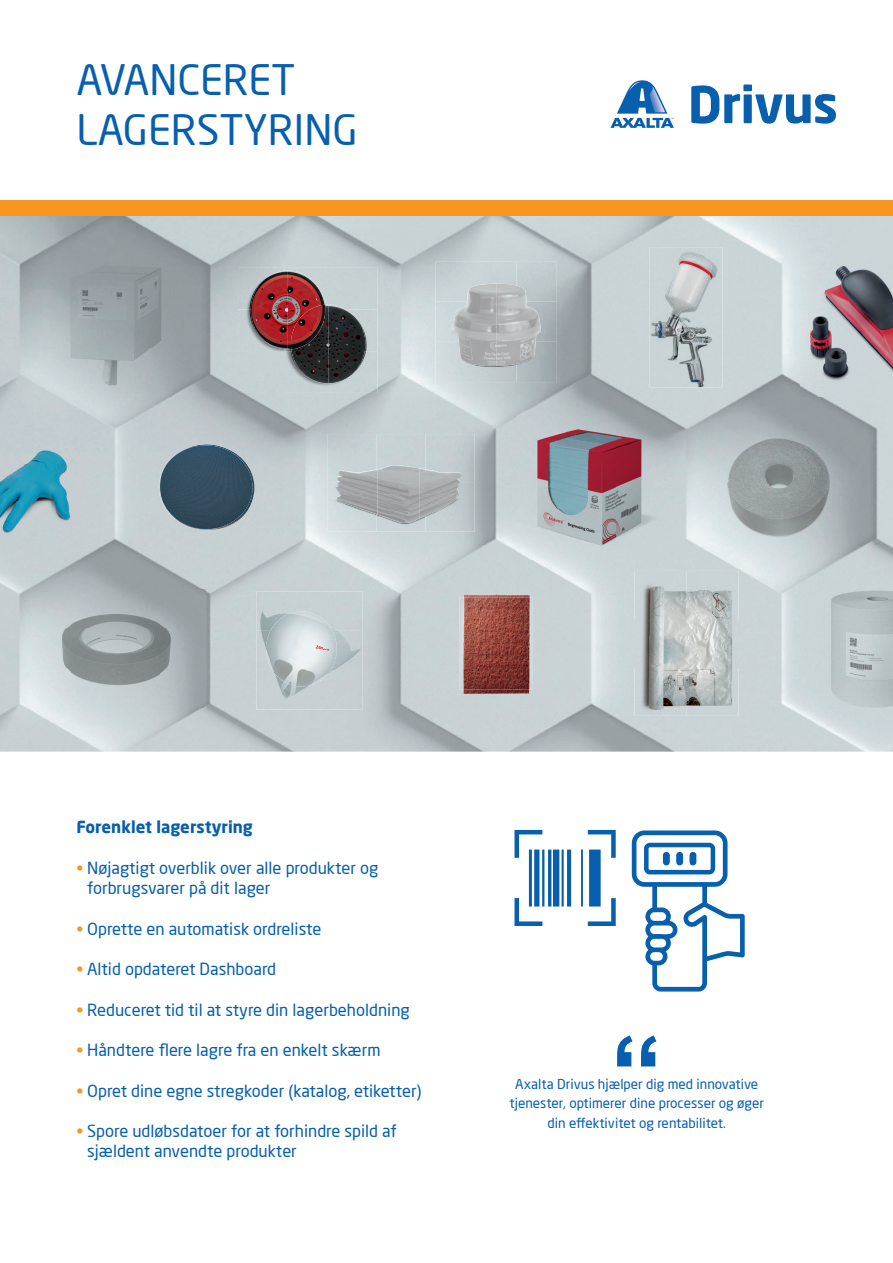
<style>
.page{position:relative;width:893px;height:1263px;background:#fff}
.page>*{position:absolute;margin:0;border:0;box-sizing:border-box;transform-origin:0 0}
.t1{font:41.25px/49.5px "Neo Sans Pro";color:#075fae}
.t2{font:16.5px/20.2px "Neo Sans Pro";color:#075fae}
.t3{font:700 16.5px "Neo Sans Pro";color:#075fae}
.t4{font:13.5px/19.5px "Neo Sans Pro";color:#075fae;text-align:center}
.s1{color:#f79721}
</style>
<div class="page">
<img style="left:0;top:216px;width:893px;height:536px">
<img style="left:529px;top:597px;width:1px;height:39px">
<img style="left:634px;top:571px;width:104px;height:48px">
<img style="left:634px;top:619px;width:20px;height:48px">
<img style="left:724px;top:619px;width:14px;height:48px">
<img style="left:634px;top:667px;width:104px;height:49px">
<img style="left:654px;top:594px;width:70px;height:106px">
<img style="left:727px;top:439px;width:104px;height:99px">
<img style="left:61px;top:254px;width:110px;height:142px">
<img style="left:159px;top:460px;width:11px;height:66px">
<img style="left:170px;top:444px;width:84px;height:86px">
<img style="left:160px;top:460px;width:10px;height:26px">
<img style="left:238px;top:268px;width:46px;height:125px">
<img style="left:284px;top:268px;width:47px;height:36px">
<div style="left:331px;top:268px;width:46px;height:41px;background:#c6d1d3"></div>
<img style="left:365px;top:309px;width:12px;height:42px">
<img style="left:284px;top:351px;width:93px;height:42px">
<img style="left:251px;top:270px;width:74px;height:40px">
<img style="left:251px;top:310px;width:40px;height:40px">
<img style="left:307px;top:304px;width:58px;height:40px">
<img style="left:291px;top:344px;width:74px;height:40px">
<img style="left:291px;top:305px;width:34px;height:44px">
<img style="left:817px;top:580px;width:76px;height:140px">
<img style="left:800px;top:247px;width:93px;height:149px">
<img style="left:436px;top:261px;width:40px;height:40px">
<img style="left:476px;top:261px;width:40px;height:23px">
<img style="left:516px;top:261px;width:41px;height:40px">
<img style="left:436px;top:301px;width:15px;height:41px">
<img style="left:541px;top:301px;width:16px;height:41px">
<img style="left:436px;top:342px;width:40px;height:40px">
<img style="left:476px;top:366px;width:40px;height:16px">
<img style="left:516px;top:342px;width:41px;height:40px">
<img style="left:451px;top:284px;width:90px;height:82px">
<img style="left:327px;top:434px;width:49px;height:98px">
<div style="left:376px;top:434px;width:49px;height:35px;background:#c7d1d4"></div>
<img style="left:425px;top:434px;width:50px;height:98px">
<img style="left:376px;top:515px;width:49px;height:17px">
<img style="left:335px;top:469px;width:43px;height:46px">
<img style="left:378px;top:465px;width:42px;height:58px">
<img style="left:420px;top:468px;width:42px;height:26px">
<img style="left:420px;top:494px;width:39px;height:24px">
<img style="left:516px;top:410px;width:151px;height:150px">
<img style="left:256px;top:591px;width:107px;height:118px">
<img style="left:266px;top:611px;width:71px;height:75px">
<img style="left:27px;top:589px;width:178px;height:119px">
<svg style="left:470px;top:594px;width:27px;height:1px"></svg>
<img style="left:462px;top:597px;width:2px;height:34px">
<img style="left:650px;top:247px;width:72px;height:141px">
<img style="left:657px;top:255px;width:55px;height:127px">
<img style="left:0;top:424px;width:102px;height:116px">
<div style="left:0;top:200px;width:893px;height:16px;background:#f79721"></div>
<svg style="left:514px;top:830px;width:231px;height:161px"></svg>
<svg style="left:617px;top:1035px;width:39px;height:31px"></svg>
<svg style="left:610px;top:80px;width:64px;height:48px"></svg>
<svg style="left:691px;top:85px;width:145px;height:39px"></svg>
<h1 class="t1" style="left:77px;top:55px;width:283px">AVANCERET<br>LAGERSTYRING</h1>
<p class="t3" style="left:77px;top:817px;width:178px">Forenklet lagerstyring</p>
<p class="t2" style="left:87px;top:857px;width:293px;text-indent:-11px"><span class="s1">•</span> Nøjagtigt overblik over alle produkter og forbrugsvarer på dit lager</p>
<p class="t2" style="left:77px;top:918px;width:246px"><span class="s1">•</span> Oprette en automatisk ordreliste</p>
<p class="t2" style="left:77px;top:959px;width:201px"><span class="s1">•</span> Altid opdateret Dashboard</p>
<p class="t2" style="left:77px;top:999px;width:335px"><span class="s1">•</span> Reduceret tid til at styre din lagerbeholdning</p>
<p class="t2" style="left:77px;top:1040px;width:305px"><span class="s1">•</span> Håndtere flere lagre fra en enkelt skærm</p>
<p class="t2" style="left:77px;top:1080px;width:347px"><span class="s1">•</span> Opret dine egne stregkoder (katalog, etiketter)</p>
<p class="t2" style="left:87px;top:1121px;width:311px;text-indent:-11px"><span class="s1">•</span> Spore udløbsdatoer for at forhindre spild af sjældent anvendte produkter</p>
<p class="t4" style="left:509px;top:1074px;width:256px">Axalta Drivus hjælper dig med innovative tjenester, optimerer dine processer og øger din effektivitet og rentabilitet.</p>
</div>
